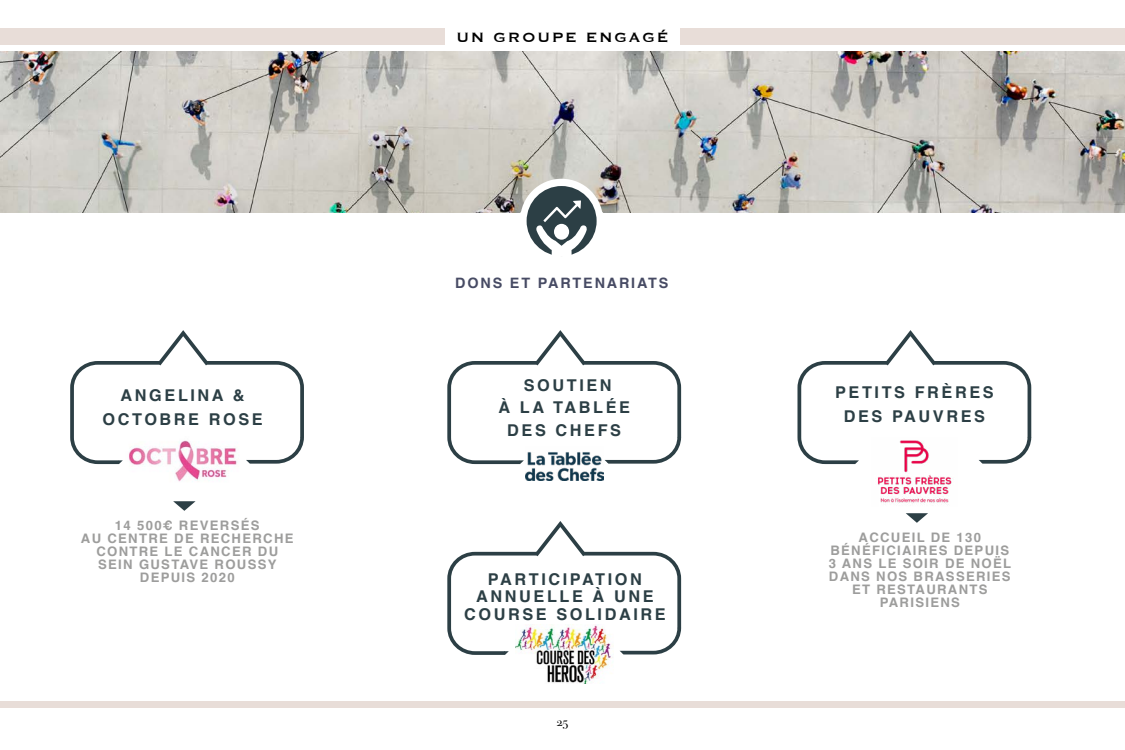
<style>
.page{position:relative;width:1125px;height:750px;background:#fff}
.page>*{position:absolute;margin:0;border:0;box-sizing:border-box;transform-origin:0 0}
.t1{font:17.5px "Copperplate";letter-spacing:.1em;color:#000}
.t2{font:700 16.25px/22.5px "Helvetica";letter-spacing:.16em;color:#2c3f45;text-align:center}
.t3{font:700 14.38px "Helvetica";letter-spacing:.13em;color:#474b64}
.t4{font:700 13.12px/13.1px "Helvetica";letter-spacing:.1em;color:#9d9d9c;text-align:center}
.t5{font:12.5px "Bodoni Svty Two SCITCTT";color:#000}
</style>
<div class="page">
<img style="left:878px;top:465px;width:74px;height:38px">
<img style="left:0;top:51px;width:1125px;height:161px">
<svg style="left:906px;top:513px;width:22px;height:10px"></svg>
<svg style="left:173px;top:501px;width:23px;height:10px"></svg>
<svg style="left:797px;top:330px;width:235px;height:135px"></svg>
<div style="left:520px;top:179px;width:83px;height:82px;background:#fff;border-radius:50%"></div>
<svg style="left:447px;top:330px;width:235px;height:135px"></svg>
<img style="left:525px;top:447px;width:78px;height:34px">
<img style="left:175px;top:465px;width:52px;height:17px">
<svg style="left:70px;top:330px;width:234px;height:135px"></svg>
<img style="left:536px;top:656px;width:76px;height:27px">
<svg style="left:447px;top:521px;width:235px;height:135px"></svg>
<div style="left:527px;top:186px;width:70px;height:70px;background:#2c3f45;border-radius:50%"></div>
<svg style="left:536px;top:200px;width:51px;height:56px"></svg>
<div style="left:554px;top:224px;width:15px;height:16px;background:#fff;border-radius:50%"></div>
<div style="left:0;top:702px;width:1125px;height:6px;background:#e8ddd8"></div>
<div style="left:680px;top:28px;width:445px;height:17px;background:#e8ddd8"></div>
<div style="left:0;top:28px;width:445px;height:17px;background:#e8ddd8"></div>
<p class="t2" style="left:103px;top:385px;width:162px;line-height:23.8px">ANGELINA &amp;<br>OCTOBRE ROSE</p>
<p class="t4" style="left:81px;top:520px;width:214px">14 500€ REVERSÉS<br>AU CENTRE DE RECHERCHE<br>CONTRE LE CANCER DU<br>SEIN GUSTAVE ROUSSY<br>DEPUIS 2020</p>
<h1 class="t1" style="left:457px;top:26px;width:213px">UN GROUPE ENGAGÉ</h1>
<p class="t3" style="left:455px;top:274px;width:215px">DONS ET PARTENARIATS</p>
<p class="t2" style="left:498px;top:375px;width:133px">SOUTIEN<br>À LA TABLÉE<br>DES CHEFS</p>
<p class="t2" style="left:464px;top:572px;width:203px;line-height:17.5px">PARTICIPATION<br>ANNUELLE À UNE<br>COURSE SOLIDAIRE</p>
<p class="t5" style="left:557px;top:714px;width:13px">25</p>
<p class="t2" style="left:835px;top:382px;width:160px;line-height:23.8px">PETITS FRÈRES<br>DES PAUVRES</p>
<p class="t4" style="left:829px;top:532px;width:184px">ACCUEIL DE 130<br>BÉNÉFICIAIRES DEPUIS<br>3 ANS LE SOIR DE NOËL<br>DANS NOS BRASSERIES<br>ET RESTAURANTS<br>PARISIENS</p>
</div>
